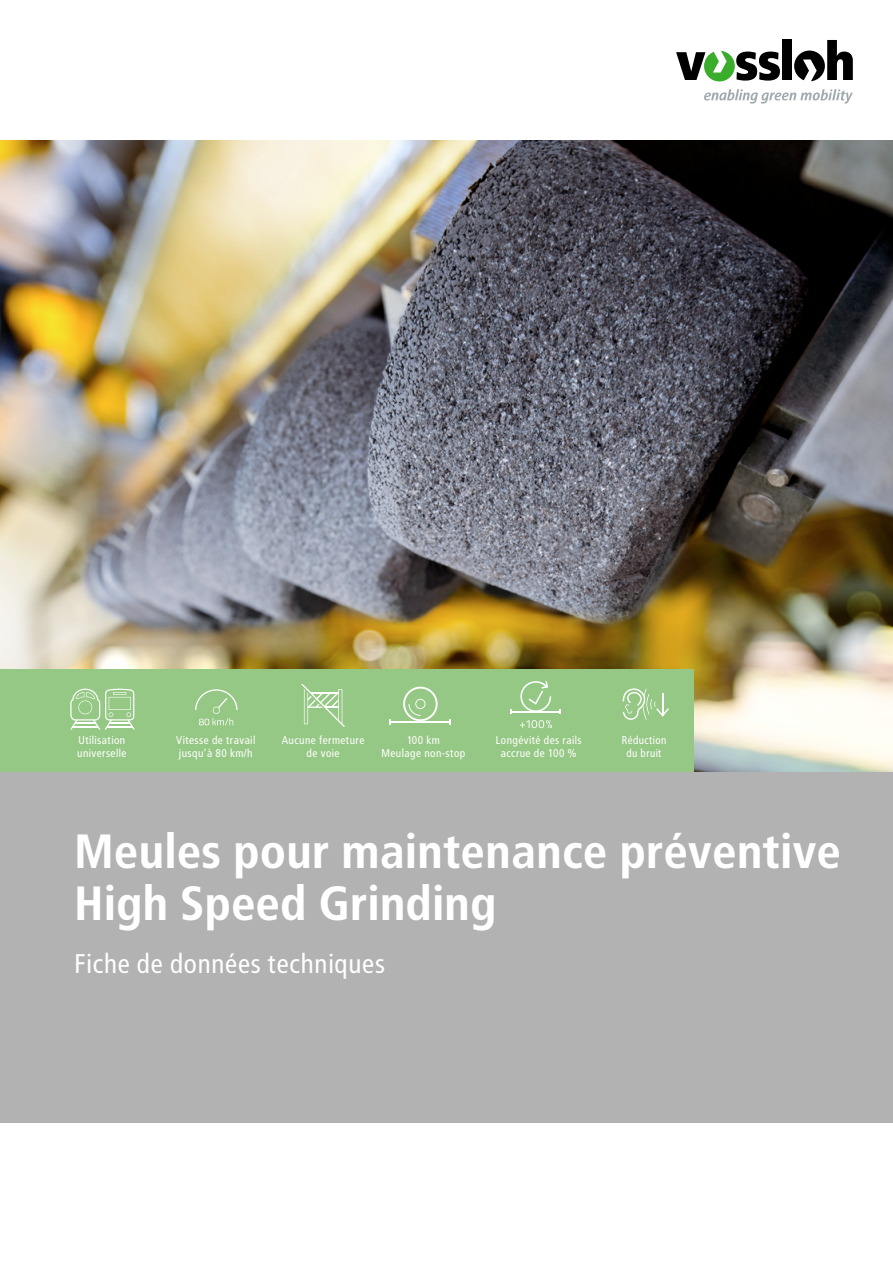
<style>
.page{position:relative;width:893px;height:1263px;background:#fff}
.page>*{position:absolute;margin:0;border:0;box-sizing:border-box;transform-origin:0 0}
.t1{font:700 48px/52.5px "Transit";letter-spacing:-.01em;color:#fff}
.t2{font:27px "Transit";letter-spacing:-.01em;color:#fff}
.t3{font:11.25px/13.5px "Transit";color:#fff;text-align:center}
</style>
<div class="page">
<img style="left:0;top:140px;width:893px;height:632px">
<div style="left:0;top:772px;width:893px;height:351px;background:#b3b2b2"></div>
<div style="left:0;top:670px;width:693px;height:102px;background:#96c885"></div>
<svg style="left:623px;top:688px;width:46px;height:32px"></svg>
<svg style="left:301px;top:684px;width:44px;height:43px"></svg>
<hr style="left:390px;top:721px;width:60px;height:2px;background:#fff">
<svg style="left:403px;top:687px;width:35px;height:34px"></svg>
<svg style="left:520px;top:720px;width:32px;height:8px"></svg>
<hr style="left:511px;top:711px;width:49px;height:2px;background:#fff">
<svg style="left:520px;top:681px;width:31px;height:30px"></svg>
<svg style="left:195px;top:689px;width:43px;height:36px"></svg>
<div style="left:782px;top:40px;width:10px;height:40px;background:#000"></div>
<svg style="left:676px;top:51px;width:104px;height:30px"></svg>
<svg style="left:794px;top:40px;width:59px;height:41px"></svg>
<svg style="left:704px;top:89px;width:149px;height:15px"></svg>
<svg style="left:70px;top:689px;width:65px;height:41px"></svg>
<p class="t3" style="left:77px;top:733px;width:51px;text-align:left">Utilisation universelle</p>
<p class="t3" style="left:176px;top:733px;width:81px;text-align:left">Vitesse de travail jusqu’à 80 km/h</p>
<p class="t3" style="left:282px;top:733px;width:85px">Aucune fermeture de voie</p>
<p class="t3" style="left:381px;top:733px;width:86px">100 km<br>Meulage non-stop</p>
<p class="t3" style="left:496px;top:733px;width:88px">Longévité des rails accrue de 100 %</p>
<p class="t3" style="left:622px;top:733px;width:47px">Réduction du bruit</p>
<h1 class="t1" style="left:74px;top:825px;width:769px">Meules pour maintenance préventive<br>High Speed Grinding</h1>
<h2 class="t2" style="left:74px;top:947px;width:313px">Fiche de données techniques</h2>
</div>
